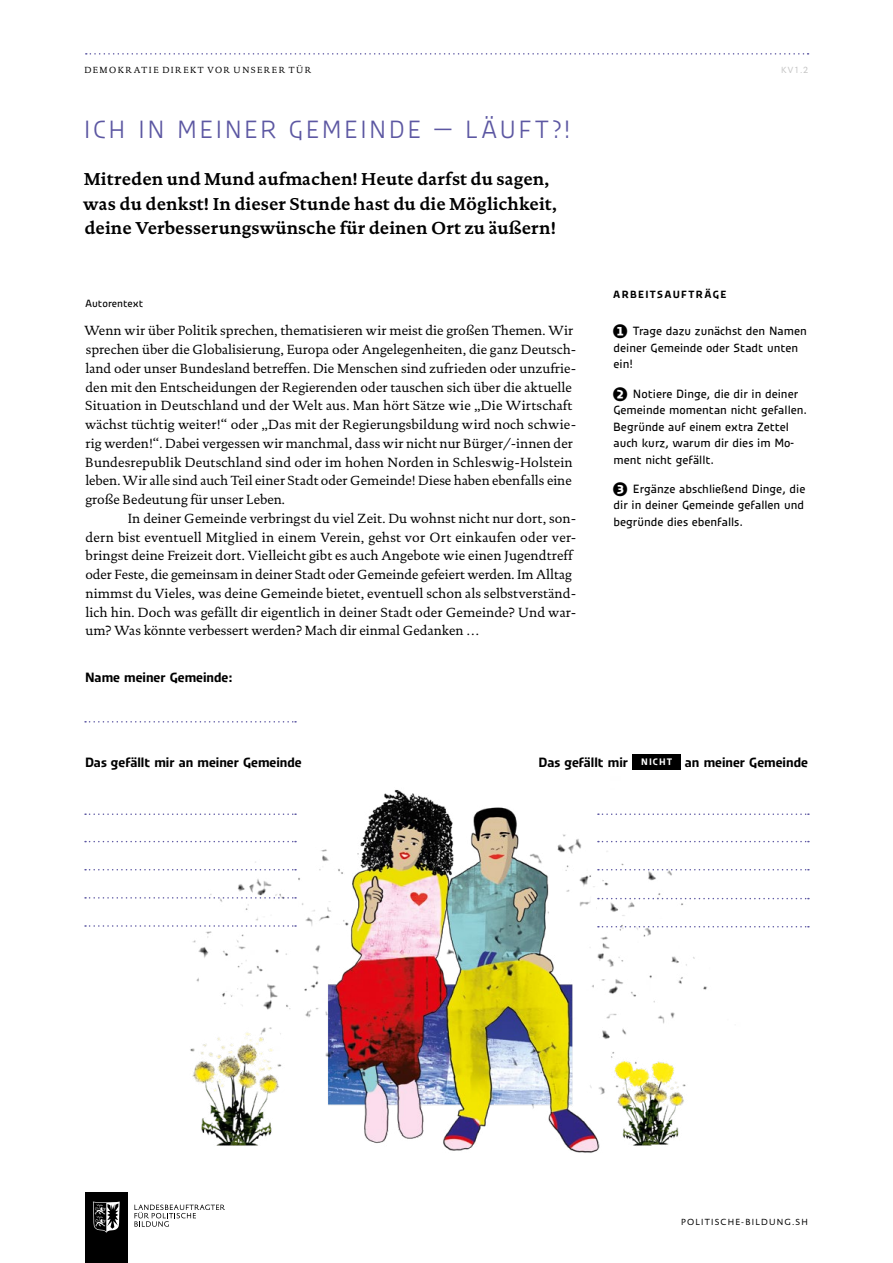
<style>
.page{position:relative;width:893px;height:1263px;background:#fff}
.page>*{position:absolute;margin:0;border:0;box-sizing:border-box;transform-origin:0 0}
.t1{font:300 25.05px "Urby";letter-spacing:.07em;color:#5c57a2}
.t2{font:700 17.55px/24.3px "DTL Documenta TOT";color:#000}
.t3{font:13.5px/18.8px "DTL Documenta TOT";color:#000}
.t4{font:700 13.5px "Urby";color:#000}
.t5{font:12px/16.5px "Urby";color:#000}
.t6{font:700 10.5px "Urby";letter-spacing:.125em;color:#000}
.t7{font:10.5px "Urby";color:#000}
.t8{font:9px "DTL Documenta T Caps";letter-spacing:.165em;color:#000}
.t9{font:9px "DTL Documenta Sans TOT";letter-spacing:.13em;color:#000}
.t10{font:9px "DTL Documenta Sans TOT";color:#c6c6c6}
.s1{font-weight:700;font-size:19.5px}
.s2{font-size:9.45px;color:#fff}
</style>
<div class="page">
<svg style="left:86px;top:53px;width:722px;height:2px"></svg>
<svg style="left:134px;top:1204px;width:91px;height:23px"></svg>
<div style="left:85px;top:1192px;width:42px;height:71px;background:#000"></div>
<svg style="left:93px;top:1201px;width:27px;height:32px"></svg>
<img style="left:167px;top:769px;width:602px;height:384px">
<div style="left:632px;top:754px;width:49px;height:15px;background:#000"></div>
<svg style="left:85px;top:721px;width:211px;height:1px"></svg>
<svg style="left:85px;top:813px;width:211px;height:2px"></svg>
<svg style="left:598px;top:813px;width:211px;height:2px"></svg>
<svg style="left:85px;top:841px;width:211px;height:1px"></svg>
<svg style="left:598px;top:841px;width:211px;height:1px"></svg>
<svg style="left:85px;top:869px;width:211px;height:1px"></svg>
<svg style="left:598px;top:869px;width:211px;height:1px"></svg>
<svg style="left:85px;top:897px;width:211px;height:2px"></svg>
<svg style="left:85px;top:925px;width:211px;height:2px"></svg>
<svg style="left:598px;top:898px;width:211px;height:1px"></svg>
<svg style="left:598px;top:926px;width:211px;height:1px"></svg>
<p class="t8" style="left:84px;top:64px;width:229px">DEMOKRATIE DIREKT VOR UNSERER TÜR</p>
<p class="t10" style="left:781px;top:64px;width:29px">KV1.2</p>
<h1 class="t1" style="left:84px;top:112px;width:489px">ICH IN MEINER GEMEINDE — LÄUFT?!</h1>
<p class="t2" style="left:83px;top:167px;width:475px">Mitreden und Mund aufmachen! Heute darfst du sagen, was du denkst! In dieser Stunde hast du die Möglichkeit, deine Verbesserungswünsche für deinen Ort zu äußern!</p>
<p class="t7" style="left:85px;top:296px;width:60px">Autorentext</p>
<p class="t3" style="left:84px;top:321px;width:493px">Wenn wir über Politik sprechen, thematisieren wir meist die großen Themen. Wir sprechen über die Globalisierung, Europa oder Angelegenheiten, die ganz Deutsch&shy;land oder unser Bundesland betreffen. Die Menschen sind zufrieden oder unzufrie&shy;den mit den Entscheidungen der Regierenden oder tauschen sich über die aktuelle Situation in Deutschland und der Welt aus. Man hört Sätze wie „Die Wirtschaft wächst tüchtig weiter!“ oder „Das mit der Regierungsbildung wird noch schwie&shy;rig werden!“. Dabei vergessen wir manchmal, dass wir nicht nur Bürger/-innen der Bundesrepublik Deutschland sind oder im hohen Norden in Schleswig-Holstein leben. Wir alle sind auch Teil einer Stadt oder Gemeinde! Diese haben ebenfalls eine große Bedeutung für unser Leben.</p>
<p class="t3" style="left:85px;top:509px;width:492px;text-indent:42px">In deiner Gemeinde verbringst du viel Zeit. Du wohnst nicht nur dort, son&shy;dern bist eventuell Mitglied in einem Verein, gehst vor Ort einkaufen oder ver&shy;bringst deine Freizeit dort. Vielleicht gibt es auch Angebote wie einen Jugendtreff oder Feste, die gemeinsam in deiner Stadt oder Gemeinde gefeiert werden. Im Alltag nimmst du Vieles, was deine Gemeinde bietet, eventuell schon als selbstverständ&shy;lich hin. Doch was gefällt dir eigentlich in deiner Stadt oder Gemeinde? Und war&shy;um? Was könnte verbessert werden? Mach dir einmal Gedanken …</p>
<p class="t4" style="left:85px;top:668px;width:149px">Name meiner Gemeinde:</p>
<p class="t6" style="left:613px;top:287px;width:115px">ARBEITSAUFTRÄGE</p>
<p class="t5" style="left:612px;top:322px;width:196px"><span class="s1">❶</span> Trage dazu zunächst den Namen deiner Gemeinde oder Stadt unten ein!</p>
<p class="t5" style="left:612px;top:384px;width:196px"><span class="s1">❷</span> Notiere Dinge, die dir in deiner<br>Gemeinde momentan nicht gefallen.<br>Begründe auf einem extra Zettel auch kurz, warum dir dies im Mo&shy;ment nicht gefällt.</p>
<p class="t5" style="left:612px;top:480px;width:194px;text-align:justify"><span class="s1">❸</span> Ergänze abschließend Dinge, die dir in deiner Gemeinde gefallen und begründe dies ebenfalls.</p>
<p class="t4" style="left:85px;top:752px;width:218px">Das gefällt mir an meiner Gemeinde</p>
<p class="t4" style="left:539px;top:752px;width:271px">Das gefällt mir <span class="s2">NICHT</span> an meiner Gemeinde</p>
<p class="t9" style="left:681px;top:1217px;width:128px">POLITISCHE-BILDUNG.SH</p>
</div>
